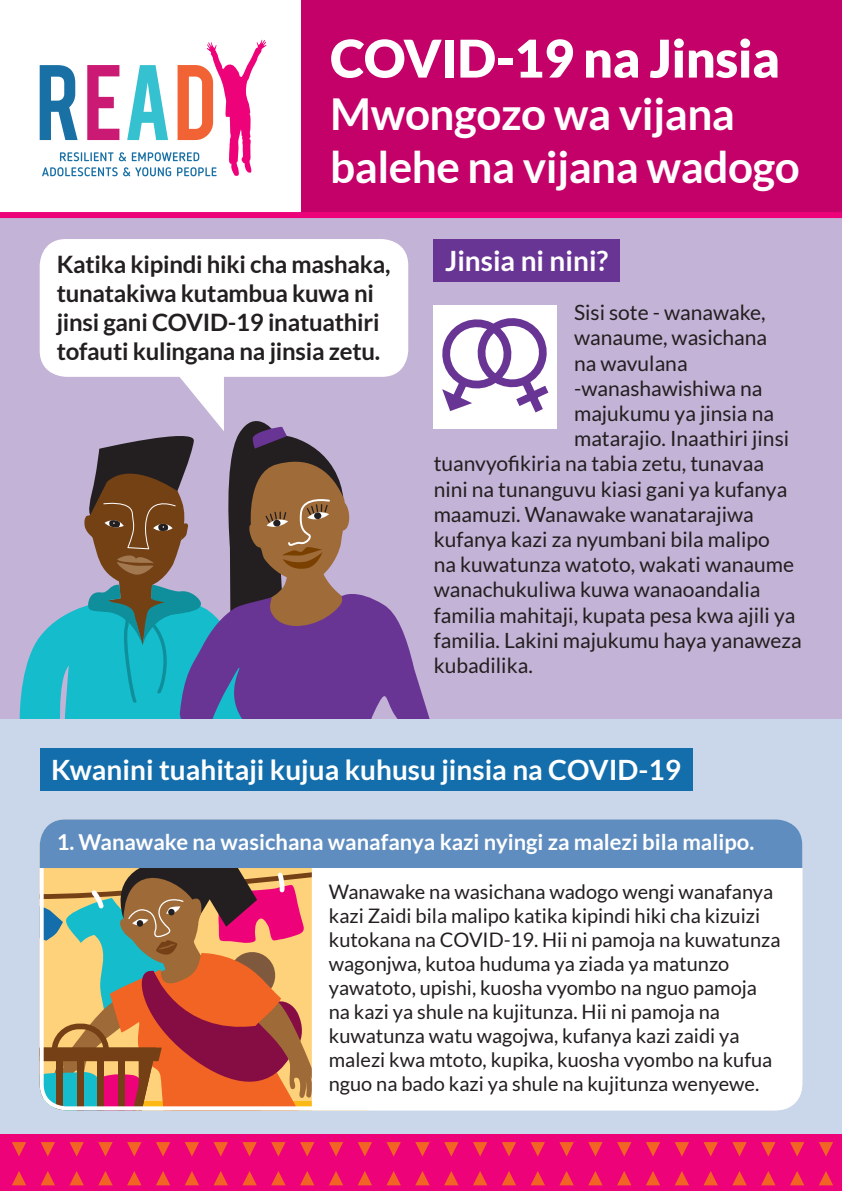
<style>
.page{position:relative;width:842px;height:1191px;background:#fff}
.page>*{position:absolute;margin:0;border:0;box-sizing:border-box;transform-origin:0 0}
.t1{font:900 52px "Lato";letter-spacing:-.01em;color:#fff}
.t2{font:700 44px/52.8px "Lato";letter-spacing:-.01em;color:#fff}
.t3{font:700 28px "Lato";color:#fff}
.t4{font:700 24px/28.8px "Lato";letter-spacing:-.01em;color:#231f20}
.t5{font:700 22px "Lato";color:#fff}
.t6{font:21px "Lato";color:#231f20}
.t7{font:20px/24px "Lato";color:#231f20}
</style>
<div class="page">
<div style="left:0;top:212px;width:842px;height:507px;background:#c3b3d6"></div>
<div style="left:40px;top:239px;width:368px;height:138px;background:#fff;border-radius:26px"></div>
<div style="left:434px;top:239px;width:186px;height:43px;background:#693595"></div>
<div style="left:0;top:719px;width:842px;height:472px;background:#cad6e9"></div>
<div style="left:0;top:1134px;width:842px;height:57px;background:#ed0279"></div>
<svg style="left:819px;top:1171px;width:14px;height:14px"></svg>
<svg style="left:790px;top:1171px;width:14px;height:14px"></svg>
<svg style="left:761px;top:1171px;width:14px;height:14px"></svg>
<svg style="left:732px;top:1171px;width:15px;height:14px"></svg>
<svg style="left:704px;top:1171px;width:14px;height:14px"></svg>
<svg style="left:675px;top:1171px;width:14px;height:14px"></svg>
<svg style="left:646px;top:1171px;width:14px;height:14px"></svg>
<svg style="left:617px;top:1171px;width:14px;height:14px"></svg>
<svg style="left:588px;top:1171px;width:15px;height:14px"></svg>
<svg style="left:559px;top:1171px;width:15px;height:14px"></svg>
<svg style="left:531px;top:1171px;width:14px;height:14px"></svg>
<svg style="left:502px;top:1171px;width:14px;height:14px"></svg>
<svg style="left:473px;top:1171px;width:14px;height:14px"></svg>
<svg style="left:444px;top:1171px;width:14px;height:14px"></svg>
<svg style="left:415px;top:1171px;width:15px;height:14px"></svg>
<svg style="left:386px;top:1171px;width:15px;height:14px"></svg>
<svg style="left:358px;top:1171px;width:14px;height:14px"></svg>
<svg style="left:329px;top:1171px;width:14px;height:14px"></svg>
<svg style="left:300px;top:1171px;width:14px;height:14px"></svg>
<svg style="left:271px;top:1171px;width:15px;height:14px"></svg>
<svg style="left:242px;top:1171px;width:15px;height:14px"></svg>
<svg style="left:214px;top:1171px;width:14px;height:14px"></svg>
<svg style="left:185px;top:1171px;width:14px;height:14px"></svg>
<svg style="left:156px;top:1171px;width:14px;height:14px"></svg>
<svg style="left:127px;top:1171px;width:14px;height:14px"></svg>
<svg style="left:98px;top:1171px;width:15px;height:14px"></svg>
<svg style="left:69px;top:1171px;width:15px;height:14px"></svg>
<svg style="left:41px;top:1171px;width:14px;height:14px"></svg>
<svg style="left:12px;top:1171px;width:14px;height:14px"></svg>
<svg style="left:819px;top:1142px;width:14px;height:14px"></svg>
<svg style="left:790px;top:1142px;width:14px;height:14px"></svg>
<svg style="left:761px;top:1142px;width:14px;height:14px"></svg>
<svg style="left:732px;top:1142px;width:15px;height:14px"></svg>
<svg style="left:703px;top:1142px;width:15px;height:14px"></svg>
<svg style="left:675px;top:1142px;width:14px;height:14px"></svg>
<svg style="left:646px;top:1142px;width:14px;height:14px"></svg>
<svg style="left:617px;top:1142px;width:14px;height:14px"></svg>
<svg style="left:588px;top:1142px;width:15px;height:14px"></svg>
<svg style="left:559px;top:1142px;width:15px;height:14px"></svg>
<svg style="left:531px;top:1142px;width:14px;height:14px"></svg>
<svg style="left:502px;top:1142px;width:14px;height:14px"></svg>
<svg style="left:473px;top:1142px;width:14px;height:14px"></svg>
<svg style="left:444px;top:1142px;width:14px;height:14px"></svg>
<svg style="left:415px;top:1142px;width:15px;height:14px"></svg>
<svg style="left:386px;top:1142px;width:15px;height:14px"></svg>
<svg style="left:358px;top:1142px;width:14px;height:14px"></svg>
<svg style="left:329px;top:1142px;width:14px;height:14px"></svg>
<svg style="left:300px;top:1142px;width:14px;height:14px"></svg>
<svg style="left:271px;top:1142px;width:15px;height:14px"></svg>
<svg style="left:242px;top:1142px;width:15px;height:14px"></svg>
<svg style="left:214px;top:1142px;width:14px;height:14px"></svg>
<svg style="left:185px;top:1142px;width:14px;height:14px"></svg>
<svg style="left:156px;top:1142px;width:14px;height:14px"></svg>
<svg style="left:127px;top:1142px;width:14px;height:14px"></svg>
<svg style="left:98px;top:1142px;width:15px;height:14px"></svg>
<svg style="left:69px;top:1142px;width:15px;height:14px"></svg>
<svg style="left:41px;top:1142px;width:14px;height:14px"></svg>
<svg style="left:12px;top:1142px;width:14px;height:14px"></svg>
<div style="left:434px;top:305px;width:123px;height:123px;background:#fff"></div>
<svg style="left:19px;top:309px;width:532px;height:410px"></svg>
<svg style="left:40px;top:819px;width:762px;height:291px;background:#98817f"></svg>
<div style="left:312px;top:868px;width:490px;height:242px;background:#fff"></div>
<div style="left:40px;top:748px;width:652px;height:43px;background:#136eab"></div>
<hr style="left:0;top:212px;width:1px;height:979px;background:#fcd4ba">
<svg style="left:40px;top:40px;width:226px;height:136px"></svg>
<div style="left:302px;top:0;width:540px;height:215px;background:#c40169"></div>
<div style="left:3px;top:212px;width:839px;height:6px;background:#ed0279"></div>
<h1 class="t1" style="left:330px;top:28px;width:451px">COVID-19 na Jinsia</h1>
<h2 class="t2" style="left:330px;top:87px;width:471px">Mwongozo wa vijana balehe na vijana wadogo</h2>
<p class="t4" style="left:57px;top:250px;width:335px">Katika kipindi hiki cha mashaka, tunatakiwa kutambua kuwa ni jinsi gani COVID-19 inatuathiri tofauti kulingana na jinsia zetu.</p>
<h3 class="t3" style="left:445px;top:244px;width:165px">Jinsia ni nini?</h3>
<p class="t6" style="left:574px;top:301px;width:193px">Sisi sote - wanawake,</p>
<p class="t6" style="left:574px;top:326px;width:195px">wanaume, wasichana</p>
<p class="t6" style="left:574px;top:351px;width:115px">na wavulana</p>
<p class="t6" style="left:574px;top:376px;width:190px">-wanashawishiwa na</p>
<p class="t6" style="left:574px;top:402px;width:201px">majukumu ya jinsia na</p>
<p class="t6" style="left:574px;top:427px;width:217px">matarajio. Inaathiri jinsi</p>
<p class="t6" style="left:434px;top:452px;width:332px">tuanvyofikiria na tabia zetu, tunavaa</p>
<p class="t6" style="left:434px;top:477px;width:355px">nini na tunanguvu kiasi gani ya kufanya</p>
<p class="t6" style="left:434px;top:502px;width:322px">maamuzi. Wanawake wanatarajiwa</p>
<p class="t6" style="left:434px;top:528px;width:337px">kufanya kazi za nyumbani bila malipo</p>
<p class="t6" style="left:434px;top:553px;width:362px">na kuwatunza watoto, wakati wanaume</p>
<p class="t6" style="left:434px;top:578px;width:328px">wanachukuliwa kuwa wanaoandalia</p>
<p class="t6" style="left:434px;top:603px;width:363px">familia mahitaji, kupata pesa kwa ajili ya</p>
<p class="t6" style="left:434px;top:628px;width:370px">familia. Lakini majukumu haya yanaweza</p>
<p class="t6" style="left:434px;top:654px;width:101px">kubadilika.</p>
<h3 class="t3" style="left:51px;top:753px;width:631px">Kwanini tuahitaji kujua kuhusu jinsia na COVID-19</h3>
<p class="t5" style="left:57px;top:829px;width:699px">1. Wanawake na wasichana wanafanya kazi nyingi za malezi bila malipo.</p>
<p class="t7" style="left:329px;top:880px;width:453px">Wanawake na wasichana wadogo wengi wanafanya kazi Zaidi bila malipo katika kipindi hiki cha kizuizi kutokana na COVID-19. Hii ni pamoja na kuwatunza wagonjwa, kutoa huduma ya ziada ya matunzo yawatoto, upishi, kuosha vyombo na nguo pamoja na kazi ya shule na kujitunza. Hii ni pamoja na kuwatunza watu wagojwa, kufanya kazi zaidi ya malezi kwa mtoto, kupika, kuosha vyombo na kufua nguo na bado kazi ya shule na kujitunza wenyewe.</p>
</div>
